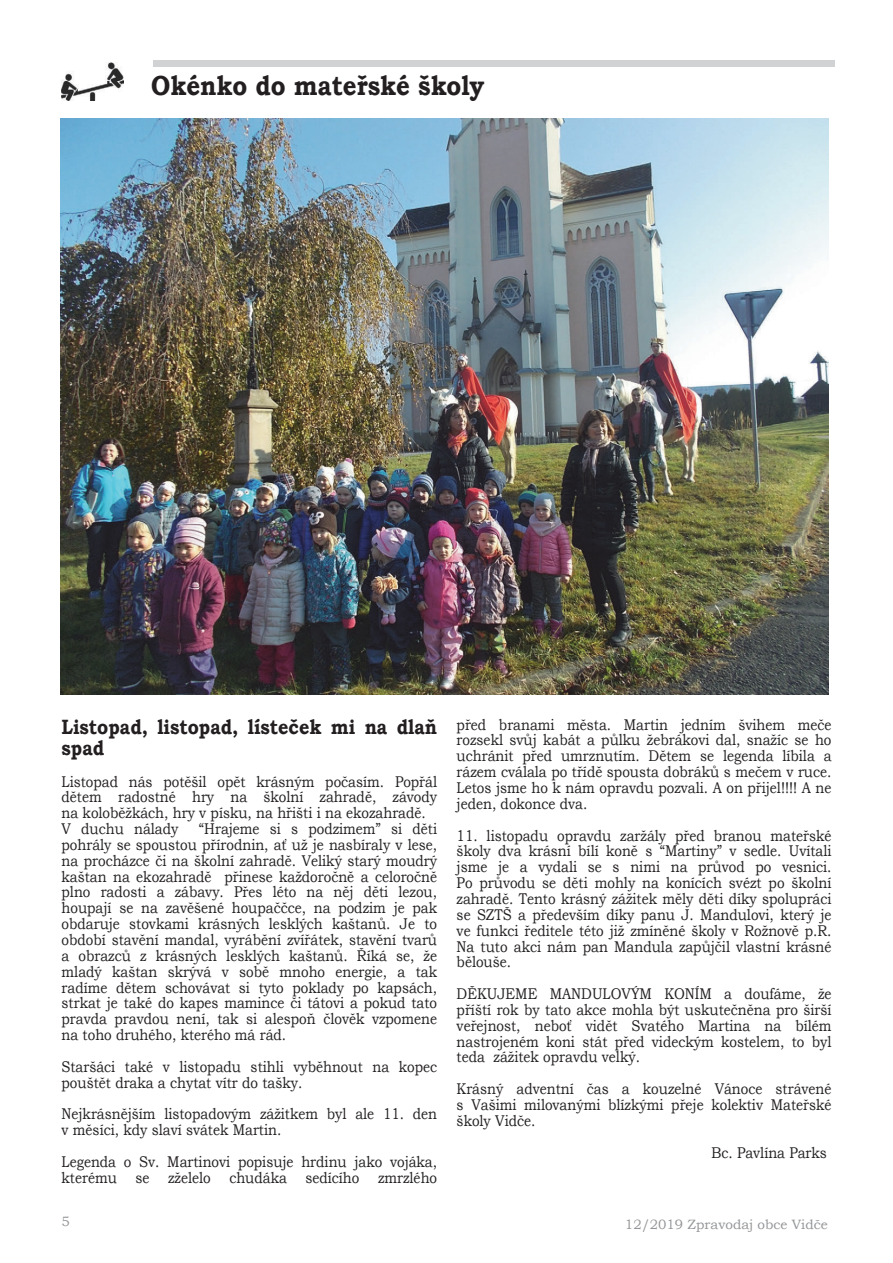
<style>
.page{position:relative;width:893px;height:1263px;background:#fff}
.page>*{position:absolute;margin:0;border:0;box-sizing:border-box;transform-origin:0 0}
.t1{font:700 27.6px "Bookman Old Style";color:#231f20;scale:.87 1}
.t2{font:700 20.7px/21.1px "Bookman Old Style";color:#231f20;scale:.87 1}
.t3{font:15.45px/15.9px "Bookman Old Style";color:#231f20;text-align:justify;scale:.87 1}
.t4{font:13.5px "Bookman Old Style";color:#939598}
</style>
<div class="page">
<div style="left:153px;top:60px;width:681px;height:6px;background:#d1d2d4"></div>
<img style="left:62px;top:62px;width:62px;height:39px">
<img style="left:61px;top:118px;width:768px;height:576px">
<h1 class="t1" style="left:151px;top:66px;width:384px">Okénko do mateřské školy</h1>
<h2 class="t2" style="left:62px;top:716px;width:433px">Listopad, listopad, lísteček mi na dlaň spad</h2>
<p class="t3" style="left:62px;top:773px;width:433px;text-align:left">Listopad nás potěšil opět krásným počasím. Popřál dětem radostné hry na školní zahradě, závody na koloběžkách, hry v písku, na hřišti i na ekozahradě.<br>V duchu nálady</p>
<p class="t3" style="left:62px;top:821px;width:433px;text-indent:137px">“Hrajeme si s podzimem” si děti pohrály se spoustou přírodnin, ať už je nasbíraly v lese, na procházce či na školní zahradě. Veliký starý moudrý kaštan na ekozahradě přinese každoročně a celoročně plno radosti a zábavy. Přes léto na něj děti lezou, houpají se na zavěšené houpaččce, na podzim je pak obdaruje stovkami krásných lesklých kaštanů. Je to období stavění mandal, vyrábění zvířátek, stavění tvarů a obrazců z krásných lesklých kaštanů. Říká se, že mladý kaštan skrývá v sobě mnoho energie, a tak radíme dětem schovávat si tyto poklady po kapsách, strkat je také do kapes mamince či tátovi a pokud tato pravda pravdou není, tak si alespoň člověk vzpomene na toho druhého, kterého má rád.</p>
<p class="t3" style="left:62px;top:1059px;width:433px">Staršáci také v listopadu stihli vyběhnout na kopec pouštět draka a chytat vítr do tašky.</p>
<p class="t3" style="left:62px;top:1106px;width:433px">Nejkrásnějším listopadovým zážitkem byl ale 11. den v měsíci, kdy slaví svátek Martin.</p>
<p class="t3" style="left:62px;top:1154px;width:433px">Legenda o Sv. Martinovi popisuje hrdinu jako vojáka, kterému se zželelo chudáka sedícího zmrzlého</p>
<p class="t3" style="left:457px;top:716px;width:432px">před branami města. Martin jedním švihem meče rozsekl svůj kabát a půlku žebrákovi dal, snažíc se ho uchránit před umrznutím. Dětem se legenda líbila a rázem cválala po třídě spousta dobráků s mečem v ruce.<br>Letos jsme ho k nám opravdu pozvali. A on přijel!!!! A ne jeden, dokonce dva.</p>
<p class="t3" style="left:457px;top:827px;width:432px">11. listopadu opravdu zaržály před branou mateřské školy dva krásní bílí koně s “Martiny” v sedle. Uvítali jsme je a vydali se s nimi na průvod po vesnici.<br>Po průvodu se děti mohly na konících svézt po školní zahradě. Tento krásný zážitek měly děti díky spolupráci se SZTŠ a především díky panu J. Mandulovi, který je ve funkci ředitele této již zmíněné školy v Rožnově p.R.<br>Na tuto akci nám pan Mandula zapůjčil vlastní krásné bělouše.</p>
<p class="t3" style="left:457px;top:986px;width:432px">DĚKUJEME MANDULOVÝM KONÍM a doufáme, že příští rok by tato akce mohla být uskutečněna pro širší veřejnost, neboť vidět Svatého Martina na bílém nastrojeném koni stát před videckým kostelem, to byl teda zážitek opravdu velký.</p>
<p class="t3" style="left:457px;top:1081px;width:432px">Krásný adventní čas a kouzelné Vánoce strávené s Vašimi milovanými blízkými přeje kolektiv Mateřské školy Vidče.</p>
<p class="t3" style="left:711px;top:1144px;width:134px">Bc. Pavlína Parks</p>
<p class="t4" style="left:61px;top:1212px;width:10px">5</p>
<p class="t4" style="left:625px;top:1215px;width:204px">12/2019 Zpravodaj obce Vidče</p>
</div>
